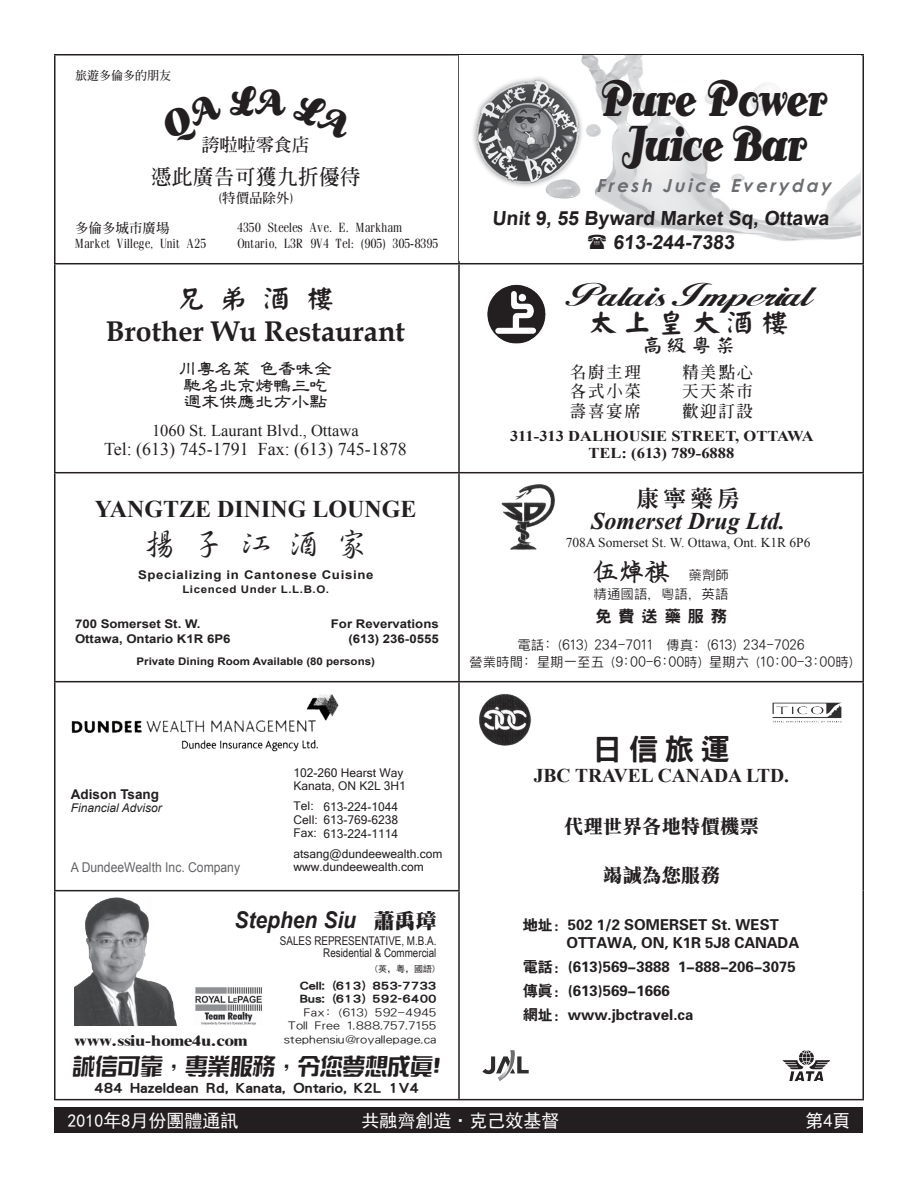
<style>
.page{position:relative;width:918px;height:1188px;background:#fff}
.page>*{position:absolute;margin:0;border:0;box-sizing:border-box;transform-origin:0 0}
.t1{font:49.5px/45px "Antsy Pants";color:#231f20;text-align:center;scale:.67 1}
.t2{font:33px "Alison";letter-spacing:-.11em;color:#231f20;scale:1.25 1}
.t3{font:500 33px "Han Wang Shin Su";letter-spacing:.45em;color:#231f20}
.t4{font:800 30px "Han Wang Hei";color:#231f20}
.t5{font:700 28.5px "Book Antiqua";color:#231f20}
.t6{font:27px "Han Wang Yan Kai";letter-spacing:.15em;color:#231f20;scale:1.11 1}
.t7{font:25.5px "Han Wang WCL07";color:#231f20}
.t8{font:700 24px "Times New Roman";color:#231f20}
.t9{font:italic 700 24px "Times New Roman";color:#231f20}
.t10{font:italic 700 23.1px "Arial";color:#231f20;scale:.91 1}
.t11{font:22.5px "Han Wang Zon Yi";color:#231f20}
.t12{font:800 22.5px "Han Wang Ming";color:#231f20}
.t13{font:700 21px "Han Wang Ming";color:#231f20}
.t14{font:700 19.5px/24px "Arial";color:#231f20}
.t15{font:700 19.5px "Times New Roman";color:#231f20}
.t16{font:19.5px "Han Wang WCL02";color:#231f20}
.t17{font:18.9px "Han Wang Yan Kai";color:#231f20;scale:1.11 1}
.t18{font:18px "Times New Roman";color:#231f20}
.t19{font:18px "Sim Hei";color:#fff}
.t20{font:500 18px/16.5px "Han Wang Li Su";color:#231f20}
.t21{font:italic 700 18px "Century Gothic";color:#6c6d70}
.t22{font:700 18px "Han Wang Ming";color:#231f20}
.t23{font:16.5px "Times New Roman";color:#231f20}
.t24{font:700 16.5px "Han Wang Ming";letter-spacing:.1em;color:#231f20}
.t25{font:800 16.5px "Han Wang Hei";letter-spacing:.4em;color:#231f20}
.t26{font:15px/24px "FZH4 FW GB1 0";color:#231f20}
.t27{font:700 15px/16.5px "Times New Roman";color:#231f20;text-align:center;scale:1.1 1}
.t28{font:900 14.4px "Han Wang Ming";color:#231f20;scale:1.25 1}
.t29{font:700 13.5px "Han Wang Ming";color:#231f20}
.t30{font:300 13.5px/16.5px "Han Wang Hei";color:#231f20;text-align:center}
.t31{font:800 13.5px "Han Wang Hei";color:#231f20;scale:1.11 1}
.t32{font:13.5px "Times New Roman";color:#231f20}
.t33{font:13.5px "Arial";color:#636366;scale:.9 1}
.t34{font:700 13.5px "Arial";color:#231f20}
.t35{font:12px/13.5px "Microsoft Sans Serif";color:#231f20}
.t36{font:700 12px/15px "Arial";color:#231f20;scale:1.1 1}
.t37{font:12px/12px "Arial Narrow";color:#231f20;text-align:right}
.t38{font:700 12px "Arial";letter-spacing:.05em;color:#231f20;scale:1.1 1}
.t39{font:italic 12px "Arial";color:#231f20}
.t40{font:700 12px "Han Wang Ming";color:#231f20}
.t41{font:300 10.8px/13.5px "Han Wang Hei";color:#231f20;text-align:right;scale:1.25 1}
.t42{font:800 10.8px/13.5px "Han Wang Hei";color:#231f20;scale:1.25 1}
.t43{font:700 10.5px "Arial";color:#231f20;scale:1.1 1}
.t44{font:700 10.5px "Arial";letter-spacing:.05em;color:#231f20;scale:1.1 1}
.t45{font:9px "Sim Hei";color:#231f20}
.s1{font-family:"Han Wang Ming";font-weight:900;font-style:normal;font-size:21px}
.s2{font-family:"Han Wang Hei";font-weight:300;font-size:13.5px}
</style>
<div class="page">
<hr style="left:54px;top:54px;width:405px;height:2px;background:#231f20">
<hr style="left:54px;top:56px;width:2px;height:207px;background:#231f20">
<hr style="left:459px;top:54px;width:405px;height:2px;background:#231f20">
<hr style="left:458px;top:56px;width:2px;height:207px;background:#231f20">
<hr style="left:862px;top:56px;width:2px;height:207px;background:#231f20">
<hr style="left:54px;top:263px;width:405px;height:1px;background:#231f20">
<hr style="left:54px;top:264px;width:2px;height:208px;background:#231f20">
<hr style="left:459px;top:263px;width:405px;height:1px;background:#231f20">
<hr style="left:458px;top:264px;width:2px;height:208px;background:#231f20">
<hr style="left:862px;top:264px;width:2px;height:208px;background:#231f20">
<hr style="left:54px;top:472px;width:405px;height:1px;background:#231f20">
<hr style="left:54px;top:473px;width:2px;height:208px;background:#231f20">
<hr style="left:459px;top:472px;width:405px;height:1px;background:#231f20">
<hr style="left:458px;top:473px;width:2px;height:208px;background:#231f20">
<hr style="left:862px;top:473px;width:2px;height:208px;background:#231f20">
<hr style="left:54px;top:681px;width:405px;height:1px;background:#231f20">
<hr style="left:54px;top:682px;width:2px;height:208px;background:#231f20">
<hr style="left:459px;top:681px;width:405px;height:1px;background:#231f20">
<hr style="left:458px;top:682px;width:2px;height:208px;background:#231f20">
<hr style="left:862px;top:682px;width:2px;height:209px;background:#231f20">
<hr style="left:862px;top:891px;width:2px;height:208px;background:#231f20">
<hr style="left:459px;top:1099px;width:405px;height:1px;background:#231f20">
<hr style="left:54px;top:890px;width:406px;height:1px;background:#231f20">
<hr style="left:54px;top:891px;width:2px;height:208px;background:#231f20">
<hr style="left:458px;top:891px;width:2px;height:208px;background:#231f20">
<hr style="left:54px;top:1099px;width:405px;height:1px;background:#231f20">
<div style="left:55px;top:1108px;width:808px;height:25px;background:#231f20"></div>
<img style="left:71px;top:694px;width:268px;height:58px">
<img style="left:487px;top:284px;width:59px;height:60px">
<img style="left:782px;top:1050px;width:49px;height:32px">
<img style="left:772px;top:702px;width:70px;height:21px">
<img style="left:482px;top:1050px;width:47px;height:31px">
<img style="left:501px;top:484px;width:54px;height:66px">
<img style="left:479px;top:694px;width:53px;height:52px">
<img style="left:545px;top:56px;width:316px;height:185px">
<div style="left:470px;top:74px;width:114px;height:115px;background:#231f20;opacity:.5"></div>
<img style="left:474px;top:78px;width:108px;height:107px">
<img style="left:74px;top:897px;width:103px;height:128px">
<img style="left:195px;top:987px;width:67px;height:38px">
<svg style="left:588px;top:234px;width:18px;height:7px"></svg>
<p class="t40" style="left:75px;top:69px;width:97px">旅遊多倫多的朋友</p>
<h3 class="t22" style="left:202px;top:135px;width:109px">誇啦啦零食店</h3>
<h3 class="t13" style="left:151px;top:165px;width:211px">憑此廣告可獲九折優待</h3>
<p class="t29" style="left:218px;top:191px;width:76px">(特價品除外)</p>
<p class="t29" style="left:75px;top:221px;width:96px">多倫多城市廣場</p>
<p class="t29" style="left:237px;top:221px;width:167px">4350 Steeles Ave. E. Markham</p>
<p class="t29" style="left:75px;top:237px;width:133px">Market Villege, Unit A25</p>
<p class="t29" style="left:237px;top:237px;width:203px">Ontario, L3R 9V4 Tel: (905) 305-8395</p>
<h3 class="t6" style="left:175px;top:285px;width:146px">兄弟酒樓</h3>
<h3 class="t5" style="left:106px;top:312px;width:301px">Brother Wu Restaurant</h3>
<h3 class="t20" style="left:179px;top:361px;width:154px">川粵名菜 色香味全馳名北京烤鴨三吃週末供應北方小點</h3>
<h3 class="t23" style="left:152px;top:419px;width:208px">1060 St. Laurant Blvd., Ottawa</h3>
<h3 class="t18" style="left:104px;top:437px;width:304px">Tel: (613) 745-1791 Fax: (613) 745-1878</h3>
<h3 class="t8" style="left:95px;top:492px;width:323px">YANGTZE DINING LOUNGE</h3>
<h2 class="t3" style="left:144px;top:526px;width:226px">揚子江酒家</h2>
<p class="t38" style="left:138px;top:567px;width:215px">Specializing in Cantonese Cuisine</p>
<p class="t44" style="left:182px;top:582px;width:135px">Licenced Under L.L.B.O.</p>
<p class="t36" style="left:75px;top:617px;width:143px">700 Somerset St. W.<br>Ottawa, Ontario K1R 6P6</p>
<p class="t36" style="left:331px;top:617px;width:100px;text-align:right">For Revervations (613) 236-0555</p>
<p class="t43" style="left:136px;top:654px;width:218px">Private Dining Room Available (80 persons)</p>
<p class="t34" style="left:71px;top:785px;width:90px">Adison Tsang</p>
<p class="t39" style="left:71px;top:800px;width:92px">Financial Advisor</p>
<p class="t33" style="left:71px;top:858px;width:190px">A DundeeWealth Inc. Company</p>
<p class="t35" style="left:294px;top:765px;width:114px">102-260 Hearst Way<br>Kanata, ON K2L 3H1</p>
<p class="t35" style="left:294px;top:799px;width:26px">Tel:<br>Cell:<br>Fax:</p>
<p class="t35" style="left:294px;top:846px;width:150px">atsang@dundeewealth.com www.dundeewealth.com</p>
<p class="t35" style="left:324px;top:799px;width:76px;text-align:justify">613-224-1044<br>613-769-6238<br>613-224-1114</p>
<h3 class="t10" style="left:235px;top:905px;width:223px">Stephen Siu <span class="s1">蕭禹璋</span></h3>
<p class="t37" style="left:280px;top:935px;width:158px">SALES REPRESENTATIVE, M.B.A.<br>Residential &amp; Commercial</p>
<p class="t45" style="left:374px;top:964px;width:64px">(英，粵，國語)</p>
<p class="t42" style="left:299px;top:979px;width:111px">Cell: (613) 853-7733<br>Bus: (613) 592-6400</p>
<p class="t41" style="left:288px;top:1006px;width:120px">Fax: (613) 592-4945<br>Toll Free 1.888.757.7155</p>
<p class="t28" style="left:74px;top:1034px;width:140px">www.ssiu-home4u.com</p>
<p class="t41" style="left:284px;top:1033px;width:124px">stephensiu@royallepage.ca</p>
<p class="t31" style="left:94px;top:1081px;width:294px">484 Hazeldean Rd, Kanata, Ontario, K2L 1V4</p>
<h3 class="t11" style="left:72px;top:1055px;width:372px">誠信可靠，專業服務，令您夢想成真!</h3>
<h1 class="t1" style="left:602px;top:76px;width:338px">Pure Power<br>Juice Bar</h1>
<h3 class="t21" style="left:597px;top:171px;width:238px">Fresh J uice Everyday</h3>
<h3 class="t14" style="left:613px;top:207px;width:220px;text-indent:-121px">Unit 9, 55 Byward Market Sq, Ottawa<br>613-244-7383</h3>
<h2 class="t2" style="left:565px;top:281px;width:199px">Palais Imperial</h2>
<h3 class="t6" style="left:588px;top:309px;width:184px">太上皇大酒樓</h3>
<h3 class="t17" style="left:642px;top:335px;width:86px">高級粵菜</h3>
<h3 class="t24" style="left:570px;top:363px;width:72px">名廚主理</h3>
<h3 class="t24" style="left:682px;top:363px;width:72px">精美點心</h3>
<h3 class="t24" style="left:570px;top:383px;width:72px">各式小菜</h3>
<h3 class="t24" style="left:682px;top:383px;width:72px">天天茶市</h3>
<h3 class="t24" style="left:570px;top:402px;width:72px">壽喜宴席</h3>
<h3 class="t24" style="left:682px;top:402px;width:72px">歡迎訂設</h3>
<p class="t27" style="left:510px;top:427px;width:278px">311-313 DALHOUSIE STREET, OTTAWA<br>TEL: (613) 789-6888</p>
<h3 class="t12" style="left:636px;top:487px;width:105px">康寧藥房</h3>
<h3 class="t9" style="left:591px;top:504px;width:196px">Somerset Drug Ltd.</h3>
<p class="t32" style="left:566px;top:533px;width:246px">708A Somerset St. W. Ottawa, Ont. K1R 6P6</p>
<h3 class="t7" style="left:593px;top:557px;width:137px">伍焯祺 <span class="s2">藥劑師</span></h3>
<p class="t30" style="left:594px;top:586px;width:136px">精通國語，粵語，英語</p>
<h3 class="t25" style="left:595px;top:607px;width:133px">免費送藥服務</h3>
<p class="t30" style="left:469px;top:637px;width:385px">電話: (613) 234-7011 傳真: (613) 234-7026<br>營業時間: 星期一至五 (9:00-6:00時) 星期六 (10:00-3:00時)</p>
<h3 class="t4" style="left:592px;top:733px;width:139px">日信旅運</h3>
<h3 class="t15" style="left:534px;top:762px;width:257px">JBC TRAVEL CANADA LTD.</h3>
<h3 class="t16" style="left:564px;top:816px;width:196px">代理世界各地特價機票</h3>
<h3 class="t16" style="left:603px;top:865px;width:118px">竭誠為您服務</h3>
<p class="t26" style="left:566px;top:916px;width:234px;line-height:18px;text-indent:-44px">地址：502 1/2 SOMERSET St. WEST<br>OTTAWA, ON, K1R 5J8 CANADA</p>
<p class="t26" style="left:523px;top:955px;width:275px">电话：(613)569-3888 1-888-206-3075传真：(613)569-1666<br>网址：www.jbctravel.ca</p>
<h3 class="t19" style="left:68px;top:1111px;width:172px">2010年8月份團體通訊</h3>
<h3 class="t19" style="left:361px;top:1111px;width:200px">共融齊創造·克己效基督</h3>
<h3 class="t19" style="left:806px;top:1111px;width:46px">第4頁</h3>
</div>
